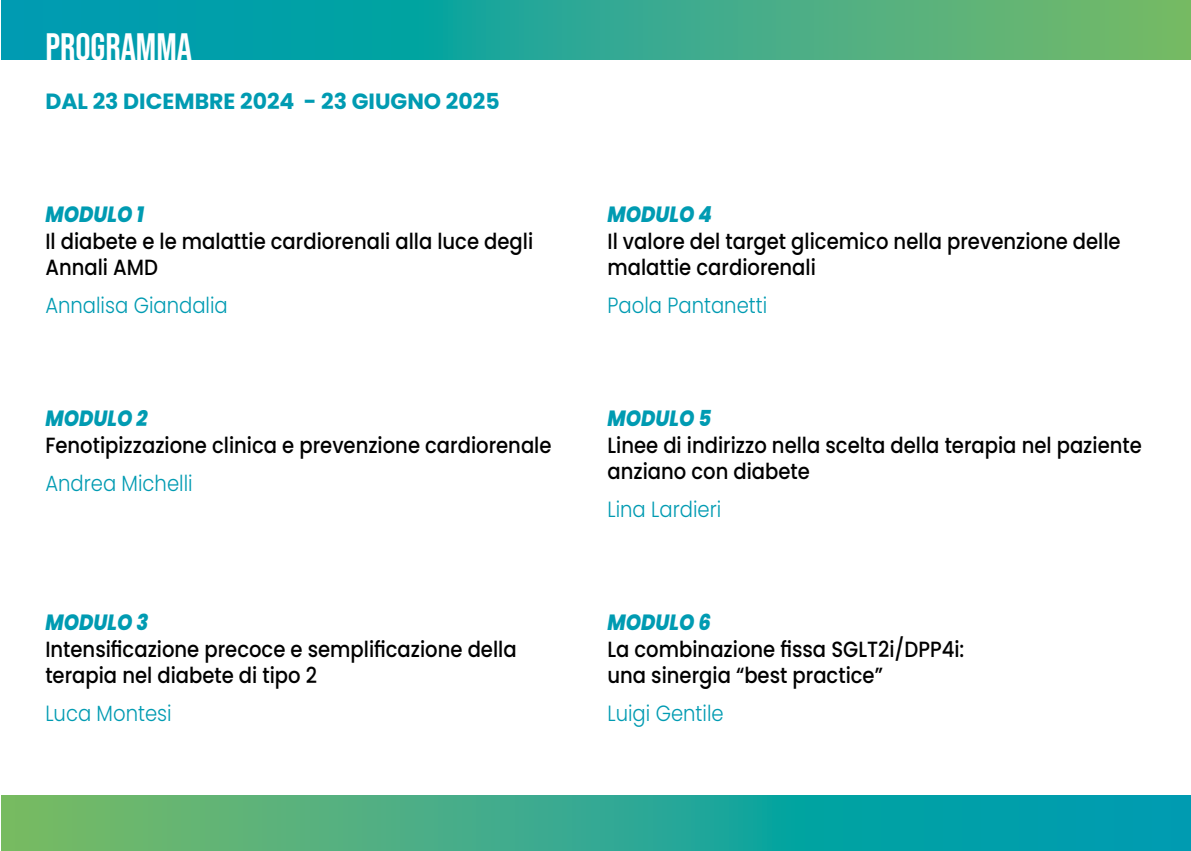
<style>
.page{position:relative;width:1191px;height:851px;background:#fff}
.page>*{position:absolute;margin:0;border:0;box-sizing:border-box;transform-origin:0 0}
.t1{font:38px "Bebas Neue";color:#fff}
.t2{font:500 22px/26.4px "Poppins";color:#000;scale:.89 1}
.t3{font:300 22px "Poppins";color:#009bb2;scale:.89 1}
.t4{font:italic 800 22px "Poppins";color:#009bb2;scale:.89 1}
.t5{font:700 22px "Poppins";color:#009bb2}
</style>
<div class="page">
<svg style="left:1px;top:0;width:1190px;height:60px;background:#2ea892"></svg>
<svg style="left:1px;top:795px;width:1190px;height:55px;background:#31a98f"></svg>
<h1 class="t1" style="left:45px;top:25px;width:148px">PROGRAMMA</h1>
<p class="t5" style="left:45px;top:89px;width:456px">DAL 23 DICEMBRE 2024 - 23 GIUGNO 2025</p>
<p class="t4" style="left:45px;top:202px;width:112px">MODULO 1</p>
<p class="t2" style="left:45px;top:228px;width:549px">Il diabete e le malattie cardiorenali alla luce degli<br>Annali AMD</p>
<p class="t3" style="left:45px;top:292px;width:206px">Annalisa Giandalia</p>
<p class="t4" style="left:45px;top:406px;width:116px">MODULO 2</p>
<p class="t2" style="left:45px;top:432px;width:570px">Fenotipizzazione clinica e prevenzione cardiorenale</p>
<p class="t3" style="left:45px;top:470px;width:167px">Andrea Michelli</p>
<p class="t4" style="left:45px;top:609px;width:117px">MODULO 3</p>
<p class="t2" style="left:45px;top:635px;width:531px">Intensificazione precoce e semplificazione della terapia nel diabete di tipo 2</p>
<p class="t3" style="left:45px;top:700px;width:143px">Luca Montesi</p>
<p class="t4" style="left:607px;top:202px;width:119px">MODULO 4</p>
<p class="t2" style="left:607px;top:228px;width:578px">Il valore del target glicemico nella prevenzione delle malattie cardiorenali</p>
<p class="t3" style="left:607px;top:292px;width:181px">Paola Pantanetti</p>
<p class="t4" style="left:607px;top:406px;width:118px">MODULO 5</p>
<p class="t2" style="left:607px;top:432px;width:602px">Linee di indirizzo nella scelta della terapia nel paziente anziano con diabete</p>
<p class="t3" style="left:607px;top:496px;width:129px">Lina Lardieri</p>
<p class="t4" style="left:607px;top:609px;width:118px">MODULO 6</p>
<p class="t2" style="left:607px;top:635px;width:402px">La combinazione fissa SGLT2i/DPP4i: una sinergia “best practice”</p>
<p class="t3" style="left:607px;top:700px;width:132px">Luigi Gentile</p>
</div>
